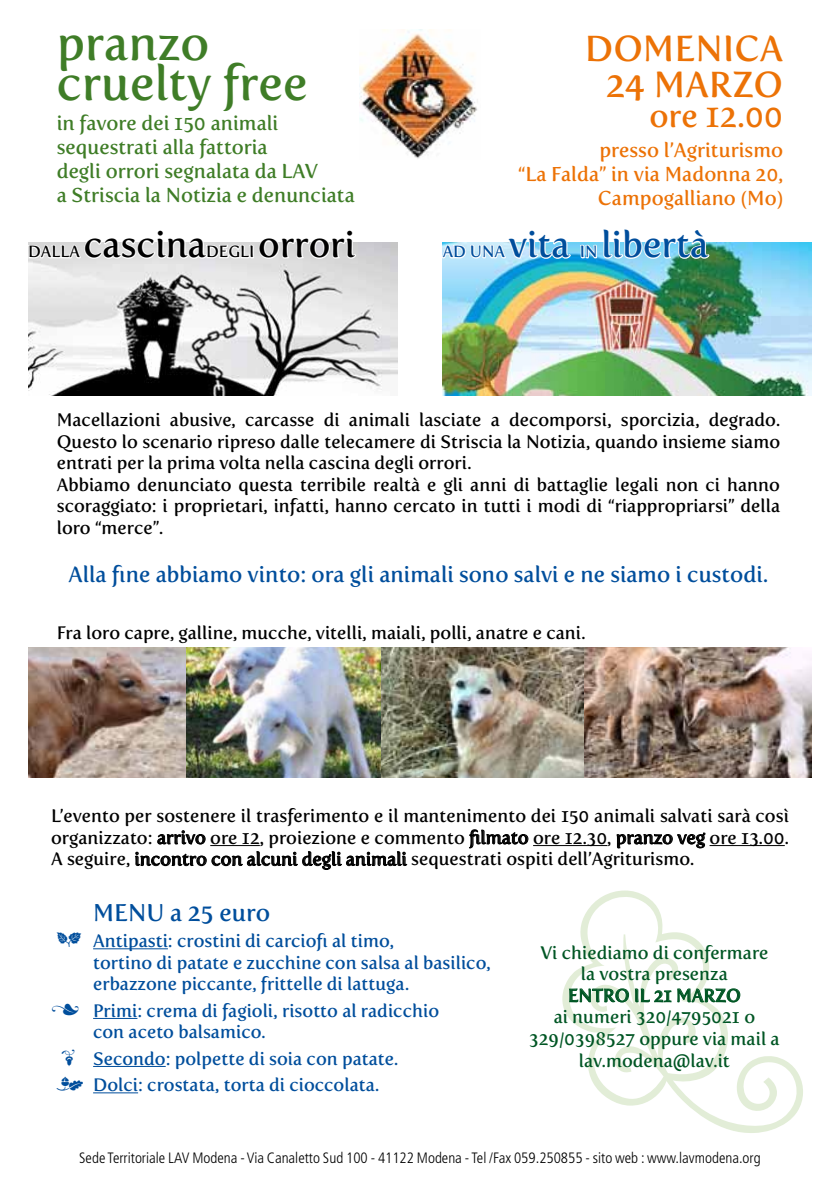
<style>
.page{position:relative;width:840px;height:1191px;background:#fff}
.page>*{position:absolute;margin:0;border:0;box-sizing:border-box;transform-origin:0 0}
.t1{font:48px/40px "Fertigo Pro";color:#3f7d27}
.t2{font:36px "Fertigo Pro";color:#000}
.t3{font:36px "Fertigo Pro";color:#004e9c}
.t4{font:36px/36px "Fertigo Pro";color:#ec7206;text-align:center}
.t5{font:32px "Fertigo Pro";color:#ec7206}
.t6{font:24px "Fertigo Pro";color:#004e9c}
.t7{font:22px "Fertigo Pro";color:#004e9c}
.t8{font:20px/24px "Fertigo Pro";color:#3f7d27}
.t9{font:20px/24px "Fertigo Pro";color:#ec7206;text-align:right}
.t10{font:18px/21.6px "Fertigo Pro";color:#000}
.t11{font:18px/21.6px "Fertigo Pro";color:#004e9c}
.t12{font:18px/21.6px "Fertigo Pro";color:#005624;text-align:center}
.t13{font:300 condensed 15px "Frutiger";color:#000}
.s1{font-size:16.2px}
.s2{font-family:"Type Embellishments One Let Plain";font-size:22px}
</style>
<div class="page">
<img style="left:380px;top:647px;width:204px;height:131px">
<img style="left:185px;top:647px;width:195px;height:131px">
<svg style="left:562px;top:890px;width:240px;height:243px"></svg>
<img style="left:584px;top:647px;width:226px;height:131px">
<img style="left:28px;top:647px;width:157px;height:131px">
<img style="left:28px;top:242px;width:369px;height:153px">
<img style="left:442px;top:242px;width:369px;height:153px">
<svg style="left:28px;top:242px;width:329px;height:18px"></svg>
<svg style="left:442px;top:242px;width:129px;height:27px"></svg>
<svg style="left:579px;top:242px;width:130px;height:21px"></svg>
<hr style="left:533px;top:845px;width:74px;height:1px;background:#000">
<hr style="left:709px;top:845px;width:75px;height:1px;background:#000">
<hr style="left:93px;top:948px;width:75px;height:1px;background:#004e9c">
<hr style="left:93px;top:1018px;width:44px;height:1px;background:#004e9c">
<hr style="left:93px;top:1066px;width:73px;height:1px;background:#004e9c">
<hr style="left:93px;top:1092px;width:45px;height:1px;background:#004e9c">
<svg style="left:469px;top:829px;width:59px;height:19px"></svg>
<svg style="left:616px;top:832px;width:89px;height:17px"></svg>
<svg style="left:135px;top:830px;width:272px;height:40px"></svg>
<svg style="left:568px;top:988px;width:60px;height:19px"></svg>
<svg style="left:634px;top:987px;width:106px;height:15px"></svg>
<img style="left:359px;top:30px;width:119px;height:129px">
<h1 class="t1" style="left:57px;top:24px;width:252px">pranzo cruelty free</h1>
<p class="t8" style="left:57px;top:112px;width:299px">in favore dei 150 animali sequestrati alla fattoria<br>degli orrori segnalata da LAV<br>a Striscia la Notizia e denunciata</p>
<h2 class="t4" style="left:584px;top:30px;width:200px">DOMENICA<br>24 MARZO</h2>
<h3 class="t5" style="left:649px;top:97px;width:135px">ore 12.00</h3>
<p class="t9" style="left:518px;top:138px;width:266px">presso l’Agriturismo<br>“La Falda” in via Madonna 20,<br>Campogalliano (Mo)</p>
<h2 class="t2" style="left:28px;top:224px;width:328px"><span class="s1">DALLA</span> cascina<span class="s1">DEGLI</span> orrori</h2>
<h2 class="t3" style="left:442px;top:224px;width:267px"><span class="s1">AD UNA</span> vita <span class="s1">IN</span> libertà</h2>
<p class="t10" style="left:57px;top:409px;width:724px">Macellazioni abusive, carcasse di animali lasciate a decomporsi, sporcizia, degrado.<br>Questo lo scenario ripreso dalle telecamere di Striscia la Notizia, quando insieme siamo entrati per la prima volta nella cascina degli orrori.<br>Abbiamo denunciato questa terribile realtà e gli anni di battaglie legali non ci hanno scoraggiato: i proprietari, infatti, hanno cercato in tutti i modi di “riappropriarsi” della loro “merce”.</p>
<p class="t7" style="left:68px;top:561px;width:701px">Alla fine abbiamo vinto: ora gli animali sono salvi e ne siamo i custodi.</p>
<p class="t10" style="left:57px;top:622px;width:530px">Fra loro capre, galline, mucche, vitelli, maiali, polli, anatre e cani.</p>
<p class="t10" style="left:51px;top:805px;width:739px;text-align:justify">L’evento per sostenere il trasferimento e il mantenimento dei 150 animali salvati sarà così organizzato: arrivo ore 12, proiezione e commento filmato ore 12.30, pranzo veg ore 13.00.<br>A seguire, incontro con alcuni degli animali sequestrati ospiti dell’Agriturismo.</p>
<h3 class="t6" style="left:93px;top:898px;width:178px">MENU a 25 euro</h3>
<p class="t11" style="left:93px;top:930px;width:399px;text-indent:-37px"><span class="s2">A</span> Antipasti: crostini di carciofi al timo,<br>tortino di patate e zucchine con salsa al basilico, erbazzone piccante, frittelle di lattuga.</p>
<p class="t11" style="left:93px;top:999px;width:347px;text-indent:-42px"><span class="s2">N</span> Primi: crema di fagioli, risotto al radicchio con aceto balsamico.</p>
<p class="t11" style="left:56px;top:1045px;width:343px;line-height:26.4px"><span class="s2">P</span> Secondo: polpette di soia con patate.<br><span class="s2">M</span> Dolci: crostata, torta di cioccolata.</p>
<p class="t12" style="left:529px;top:941px;width:252px">Vi chiediamo di confermare<br>la vostra presenza<br>ENTRO IL 21 MARZO<br>ai numeri 320/4795021 o<br>329/0398527 oppure via mail a lav.modena@lav.it</p>
<p class="t13" style="left:79px;top:1149px;width:682px">Sede Territoriale LAV Modena - Via Canaletto Sud 100 - 41122 Modena - Tel /Fax 059.250855 - sito web : www.lavmodena.org</p>
</div>
